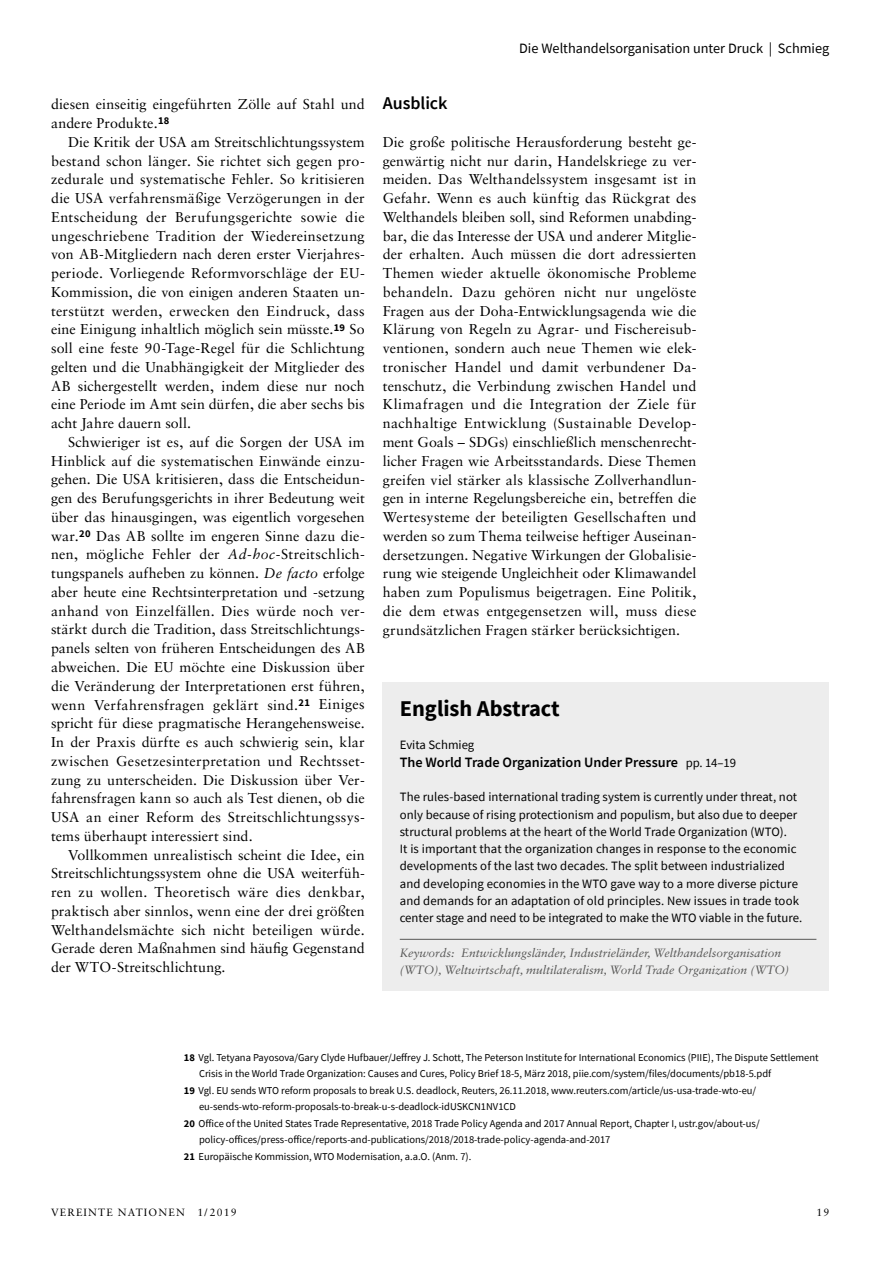
<style>
.page{position:relative;width:893px;height:1263px;background:#fff}
.page>*{position:absolute;margin:0;border:0;box-sizing:border-box;transform-origin:0 0}
.t1{font:700 22.5px "Source Sans Pro";color:#000}
.t2{font:600 18px "Source Sans Pro";letter-spacing:-.005em;color:#000}
.t3{font:14.25px/18.8px "Sabon LT Std";letter-spacing:.01em;color:#000;text-align:justify}
.t4{font:600 14.25px "Source Sans Pro";color:#000}
.t5{font:14.25px "Source Sans Pro";color:#000}
.t6{font:12.75px/17.2px "Source Sans Pro";letter-spacing:.005em;color:#000}
.t7{font:italic 12px/17.2px "Sabon LT Std";color:#575756}
.t8{font:10.5px "Source Sans Pro";color:#000}
.t9{font:10.5px "Sabon LT Std";letter-spacing:.11em;color:#000}
.s1{font-style:italic}
.s2{font-weight:400;font-size:12.75px}
.s3{font-weight:700}
</style>
<div class="page">
<div style="left:383px;top:682px;width:446px;height:309px;background:#ededed"></div>
<hr style="left:400px;top:939px;width:416px;height:1px;background:#575756">
<p class="t3" style="left:51px;top:95px;width:315px">diesen einseitig eingeführten Zölle auf Stahl und andere Produkte.<sup>18</sup></p>
<p class="t3" style="left:51px;top:132px;width:315px;text-indent:17px">Die Kritik der USA am Streitschlichtungssystem bestand schon länger. Sie richtet sich gegen pro&shy;zedurale und systematische Fehler. So kritisieren die USA verfahrensmäßige Verzögerungen in der Entscheidung der Berufungsgerichte sowie die ungeschriebene Tradition der Wiedereinsetzung von AB-Mitgliedern nach deren erster Vierjahres&shy;periode. Vorliegende Reformvorschläge der EU-Kommission, die von einigen anderen Staaten un&shy;terstützt werden, erwecken den Eindruck, dass eine Einigung inhaltlich möglich sein müsste.<sup>19</sup> So soll eine feste 90-Tage-Regel für die Schlichtung gelten und die Unabhängigkeit der Mitglieder des AB sichergestellt werden, indem diese nur noch eine Periode im Amt sein dürfen, die aber sechs bis acht Jahre dauern soll.</p>
<p class="t3" style="left:51px;top:432px;width:315px;text-indent:17px">Schwieriger ist es, auf die Sorgen der USA im Hinblick auf die systematischen Einwände einzu&shy;gehen. Die USA kritisieren, dass die Entscheidun&shy;gen des Berufungsgerichts in ihrer Bedeutung weit über das hinausgingen, was eigentlich vorgesehen war.<sup>20</sup> Das AB sollte im engeren Sinne dazu die&shy;nen, mögliche Fehler der <span class="s1">Ad-hoc</span>-Streitschlich&shy;tungspanels aufheben zu können. <span class="s1">De facto</span> erfolge aber heute eine Rechtsinterpretation und -setzung anhand von Einzelfällen. Dies würde noch ver&shy;stärkt durch die Tradition, dass Streitschlichtungs&shy;panels selten von früheren Entscheidungen des AB abweichen. Die EU möchte eine Diskussion über die Veränderung der Interpretationen erst führen, wenn Verfahrensfragen geklärt sind.<sup>21</sup> Einiges spricht für diese pragmatische Herangehensweise.<br>In der Praxis dürfte es auch schwierig sein, klar zwischen Gesetzesinterpretation und Rechtsset&shy;zung zu unterscheiden. Die Diskussion über Ver&shy;fahrensfragen kann so auch als Test dienen, ob die USA an einer Reform des Streitschlichtungssys&shy;tems überhaupt interessiert sind.</p>
<p class="t3" style="left:51px;top:845px;width:315px;text-indent:17px">Vollkommen unrealistisch scheint die Idee, ein Streitschlichtungssystem ohne die USA weiterfüh&shy;ren zu wollen. Theoretisch wäre dies denkbar, praktisch aber sinnlos, wenn eine der drei größten Welthandelsmächte sich nicht beteiligen würde.<br>Gerade deren Maßnahmen sind häufig Gegenstand der WTO -Streitschlichtung.</p>
<p class="t5" style="left:519px;top:39px;width:311px">Die Welthandelsorganisation unter Druck | Schmieg</p>
<p class="t2" style="left:383px;top:92px;width:66px">Ausblick</p>
<p class="t3" style="left:383px;top:132px;width:315px">Die große politische Herausforderung besteht ge&shy;genwärtig nicht nur darin, Handelskriege zu ver&shy;meiden. Das Welthandelssystem insgesamt ist in Gefahr. Wenn es auch künftig das Rückgrat des Welthandels bleiben soll, sind Reformen unabding&shy;bar, die das Interesse der USA und anderer Mitglie&shy;der erhalten. Auch müssen die dort adressierten Themen wieder aktuelle ökonomische Probleme behandeln. Dazu gehören nicht nur ungelöste Fragen aus der Doha-Entwicklungsagenda wie die Klärung von Regeln zu Agrar- und Fischereisub&shy;ventionen, sondern auch neue Themen wie elek&shy;tronischer Handel und damit verbundener Da&shy;tenschutz, die Verbindung zwischen Handel und Klimafragen und die Integration der Ziele für nachhaltige Entwicklung (Sustainable Develop&shy;ment Goals – SDGs) einschließlich menschenrecht&shy;licher Fragen wie Arbeitsstandards. Diese Themen greifen viel stärker als klassische Zollverhandlun&shy;gen in interne Regelungsbereiche ein, betreffen die Wertesysteme der beteiligten Gesellschaften und werden so zum Thema teilweise heftiger Auseinan&shy;dersetzungen. Negative Wirkungen der Globalisie&shy;rung wie steigende Ungleichheit oder Klimawandel haben zum Populismus beigetragen. Eine Politik, die dem etwas entgegensetzen will, muss diese grundsätzlichen Fragen stärker berücksichtigen.</p>
<h1 class="t1" style="left:400px;top:693px;width:162px">English Abstract</h1>
<p class="t6" style="left:400px;top:736px;width:76px">Evita Schmieg</p>
<p class="t4" style="left:400px;top:753px;width:338px">The World Trade Organization Under Pressure <span class="s2">pp. 14–19</span></p>
<p class="t6" style="left:400px;top:788px;width:404px">The rules-based international trading system is currently under threat, not only because of rising protectionism and populism, but also due to deeper structural problems at the heart of the World Trade Organization (WTO).<br>It is important that the organization changes in response to the economic developments of the last two decades. The split between industrialized and developing economies in the WTO gave way to a more diverse picture and demands for an adaptation of old principles. New issues in trade took center stage and need to be integrated to make the WTO viable in the future.</p>
<p class="t7" style="left:400px;top:944px;width:391px">Keywords: Entwicklungsländer, Industrieländer, Welthandelsorganisation (WTO), Weltwirtschaft, multilateralism, World Trade Organization (WTO)</p>
<p class="t8" style="left:184px;top:1050px;width:637px"><span class="s3">18</span> Vgl. Tetyana Payosova/Gary Clyde Hufbauer/Jeffrey J. Schott, The Peterson Institute for International Economics (PIIE), The Dispute Settlement</p>
<p class="t8" style="left:199px;top:1067px;width:574px">Crisis in the World Trade Organization: Causes and Cures, Policy Brief 18-5, März 2018, piie.com/system/files/documents/pb18-5.pdf</p>
<p class="t8" style="left:184px;top:1083px;width:574px"><span class="s3">19</span> Vgl. EU sends WTO reform proposals to break U.S. deadlock, Reuters, 26.11.2018, www.reuters.com/article/us-usa-trade-wto-eu/</p>
<p class="t8" style="left:199px;top:1100px;width:319px">eu-sends-wto-reform-proposals-to-break-u-s-deadlock-idUSKCN1NV1CD</p>
<p class="t8" style="left:184px;top:1116px;width:577px"><span class="s3">20</span> Office of the United States Trade Representative, 2018 Trade Policy Agenda and 2017 Annual Report, Chapter I, ustr.gov/about-us/</p>
<p class="t8" style="left:199px;top:1133px;width:413px">policy-offices/press-office/reports-and-publications/2018/2018-trade-policy-agenda-and-2017</p>
<p class="t8" style="left:184px;top:1149px;width:289px"><span class="s3">21</span> Europäische Kommission, WTO Modernisation, a.a.O. (Anm. 7).</p>
<p class="t9" style="left:51px;top:1206px;width:187px">Vereinte Nationen 1/2019</p>
<p class="t9" style="left:816px;top:1206px;width:14px">19</p>
</div>
